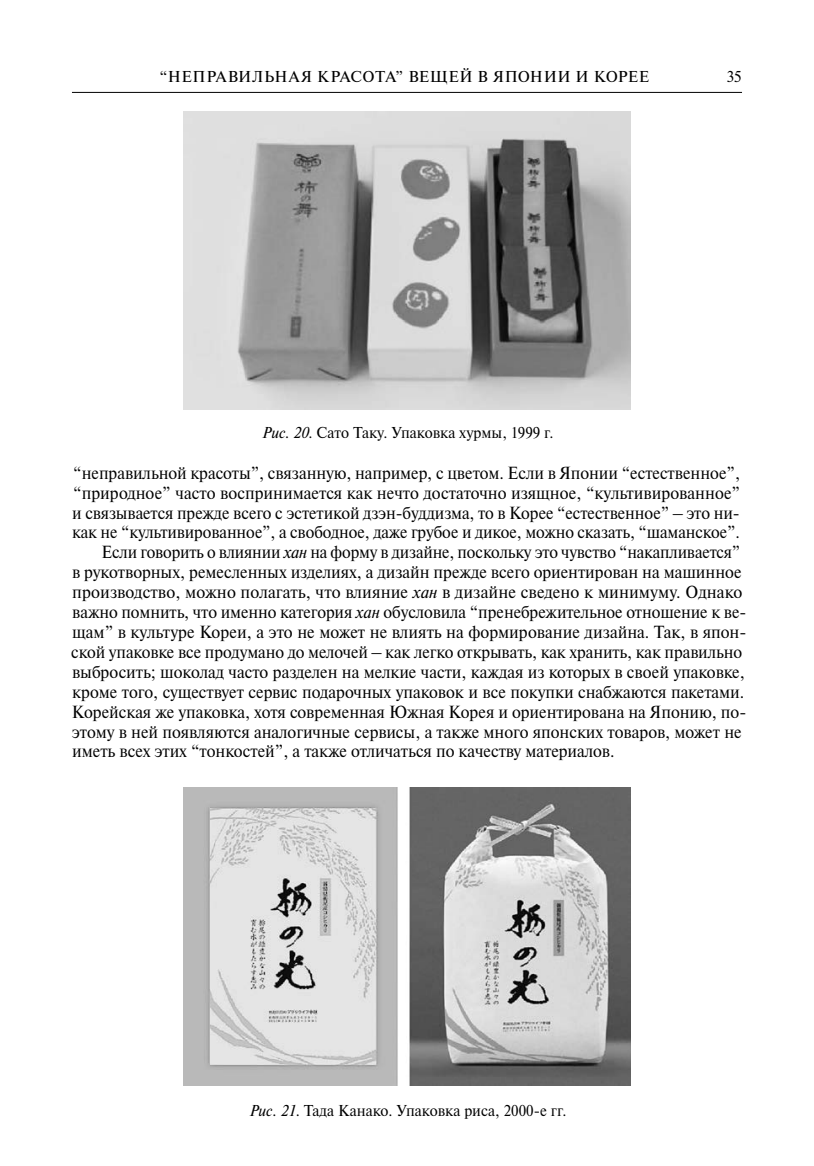
<style>
.page{position:relative;width:814px;height:1166px;background:#fff}
.page>*{position:absolute;margin:0;border:0;box-sizing:border-box;transform-origin:0 0}
.t1{font:17.5px "Newton";letter-spacing:-.005em;color:#000;scale:.94 1}
.t2{font:17.5px "Newton";letter-spacing:-.005em;color:#000;scale:.93 1}
.t3{font:17.5px "Newton";letter-spacing:-.005em;color:#000;scale:.92 1}
.t4{font:17.5px "Newton";letter-spacing:-.005em;color:#000;scale:.95 1}
.t5{font:15.75px "Newton";color:#000;scale:.95 1}
.t6{font:15.75px "Newton";letter-spacing:.03em;color:#000}
.t7{font:15.75px "Newton";color:#000}
.s1{font-style:italic}
.s2{color:#fff}
</style>
<div class="page">
<hr style="left:72px;top:92px;width:670px;height:1px;background:#000">
<img style="left:184px;top:112px;width:446px;height:297px">
<img style="left:184px;top:788px;width:446px;height:297px">
<p class="t6" style="left:159px;top:66px;width:491px">“НЕПРАВИЛЬНАЯ КРАСОТА” ВЕЩЕЙ В ЯПОНИИ И КОРЕЕ</p>
<p class="t7" style="left:726px;top:66px;width:17px">35</p>
<p class="t5" style="left:262px;top:422px;width:308px"><span class="s1">Рис. 20</span>. Сато Таку. Упаковка хурмы, 1999 г.</p>
<p class="t1" style="left:73px;top:461px;width:716px">“неправильной красоты”, связанную, например, с цветом. Если в Японии “естественное”,<span class="s2">,</span></p>
<p class="t1" style="left:73px;top:481px;width:715px">“природное” часто воспринимается как нечто достаточно изящное, “культивированное”<span class="s2">.</span></p>
<p class="t2" style="left:72px;top:501px;width:726px">и связывается прежде всего с эстетикой дзэн-буддизма, то в Корее “естественное” – это ни-<span class="s2">-</span></p>
<p class="t3" style="left:72px;top:521px;width:732px">как не “культивированное”, а свободное, даже грубое и дикое, можно сказать, “шаманское”.<span class="s2">.</span></p>
<p class="t3" style="left:102px;top:541px;width:700px">Если говорить о влиянии <span class="s1">хан</span> на форму в дизайне, поскольку это чувство “накапливается”<span class="s2">.</span></p>
<p class="t1" style="left:72px;top:561px;width:713px">в рукотворных, ремесленных изделиях, а дизайн прежде всего ориентирован на машинное</p>
<p class="t4" style="left:72px;top:581px;width:706px">производство, можно полагать, что влияние <span class="s1">хан</span> в дизайне сведено к минимуму. Однако</p>
<p class="t2" style="left:72px;top:601px;width:726px">важно помнить, что именно категория <span class="s1">хан</span> обусловила “пренебрежительное отношение к ве-</p>
<p class="t1" style="left:72px;top:621px;width:718px">щам” в культуре Кореи, а это не может не влиять на формирование дизайна. Так, в япон-</p>
<p class="t2" style="left:71px;top:640px;width:722px">ской упаковке все продумано до мелочей – как легко открывать, как хранить, как правильно</p>
<p class="t1" style="left:72px;top:660px;width:717px">выбросить; шоколад часто разделен на мелкие части, каждая из которых в своей упаковке,</p>
<p class="t1" style="left:72px;top:680px;width:716px">кроме того, существует сервис подарочных упаковок и все покупки снабжаются пакетами.</p>
<p class="t1" style="left:72px;top:700px;width:719px">Корейская же упаковка, хотя современная Южная Корея и ориентирована на Японию, по-</p>
<p class="t1" style="left:72px;top:720px;width:714px">этому в ней появляются аналогичные сервисы, а также много японских товаров, может не</p>
<p class="t1" style="left:72px;top:740px;width:578px">иметь всех этих “тонкостей”, а также отличаться по качеству материалов.</p>
<p class="t5" style="left:249px;top:1101px;width:335px"><span class="s1">Рис. 21</span>. Тада Канако. Упаковка риса, 2000-е гг.</p>
</div>
